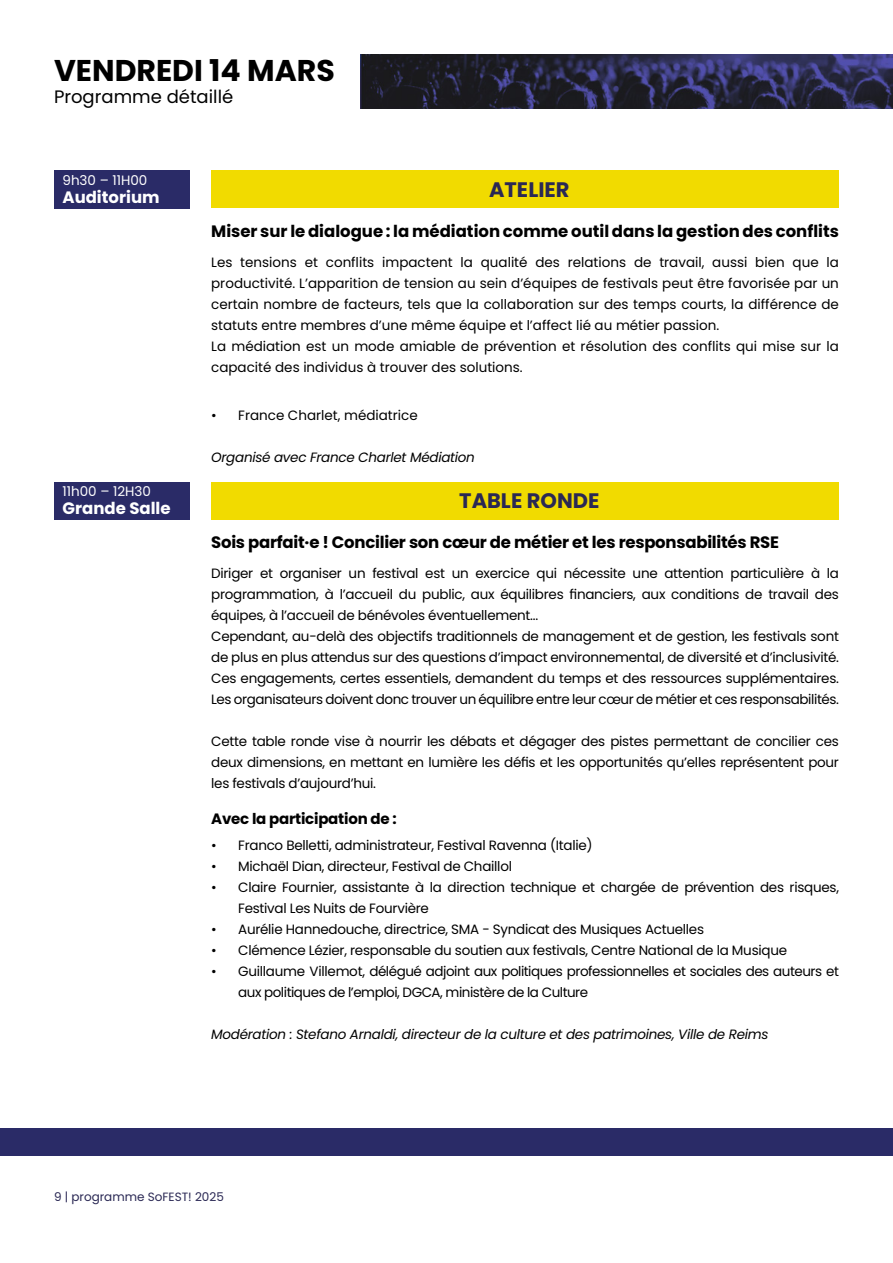
<style>
.page{position:relative;width:893px;height:1263px;background:#fff}
.page>*{position:absolute;margin:0;border:0;box-sizing:border-box;transform-origin:0 0}
.t1{font:700 30px "Poppins";color:#000}
.t2{font:700 21px "Poppins";color:#2a2854}
.t3{font:18px "Poppins";color:#000}
.t4{font:700 16.5px "Poppins";color:#000}
.t5{font:700 16.5px "Poppins";color:#fff}
.t6{font:700 15px "Poppins";letter-spacing:-.015em;color:#000}
.t7{font:13.5px/21px "Poppins";letter-spacing:-.02em;color:#000}
.t8{font:13.5px/21px "Poppins";color:#000}
.t9{font:italic 13.5px "Poppins";letter-spacing:-.02em;color:#000}
.t10{font:13.5px "Poppins";color:#fff}
.t11{font:12px "Poppins";color:#2a2854}
</style>
<div class="page">
<div style="left:211px;top:171px;width:628px;height:37px;background:#f1db00"></div>
<div style="left:211px;top:482px;width:628px;height:38px;background:#f1db00"></div>
<div style="left:0;top:1128px;width:893px;height:27px;background:#2a2b67"></div>
<div style="left:54px;top:171px;width:136px;height:18px;background:#2a2b67"></div>
<div style="left:54px;top:185px;width:136px;height:23px;background:#2a2b67"></div>
<img style="left:360px;top:54px;width:533px;height:54px">
<div style="left:54px;top:482px;width:136px;height:18px;background:#2a2b67"></div>
<div style="left:54px;top:496px;width:136px;height:23px;background:#2a2b67"></div>
<h1 class="t1" style="left:54px;top:53px;width:282px">VENDREDI 14 MARS</h1>
<h3 class="t3" style="left:54px;top:87px;width:181px">Programme détaillé</h3>
<p class="t10" style="left:63px;top:172px;width:86px">9h30 – 11H00</p>
<p class="t5" style="left:63px;top:187px;width:99px">Auditorium</p>
<p class="t10" style="left:63px;top:483px;width:90px">11h00 – 12H30</p>
<p class="t5" style="left:63px;top:498px;width:110px">Grande Salle</p>
<h2 class="t2" style="left:489px;top:177px;width:82px">ATELIER</h2>
<p class="t4" style="left:211px;top:222px;width:629px">Miser sur le dialogue : la médiation comme outil dans la gestion des conflits</p>
<p class="t8" style="left:211px;top:252px;width:629px">Les tensions et conflits impactent la qualité des relations de travail, aussi bien que la productivité. L’apparition de tension au sein d’équipes de festivals peut être favorisée par un certain nombre de facteurs, tels que la collaboration sur des temps courts, la différence de statuts entre membres d’une même équipe et l’affect lié au métier passion.<br>La médiation est un mode amiable de prévention et résolution des conflits qui mise sur la capacité des individus à trouver des solutions.</p>
<p class="t8" style="left:211px;top:405px;width:208px">• France Charlet, médiatrice</p>
<p class="t9" style="left:211px;top:449px;width:265px">Organisé avec France Charlet Médiation</p>
<h2 class="t2" style="left:459px;top:488px;width:142px">TABLE RONDE</h2>
<p class="t4" style="left:211px;top:533px;width:569px">Sois parfait·e ! Concilier son cœur de métier et les responsabilités RSE</p>
<p class="t7" style="left:211px;top:563px;width:629px">Diriger et organiser un festival est un exercice qui nécessite une attention particulière à la programmation, à l’accueil du public, aux équilibres financiers, aux conditions de travail des équipes, à l’accueil de bénévoles éventuellement...<br>Cependant, au-delà des objectifs traditionnels de management et de gestion, les festivals sont de plus en plus attendus sur des questions d’impact environnemental, de diversité et d’inclusivité.<br>Ces engagements, certes essentiels, demandent du temps et des ressources supplémentaires.<br>Les organisateurs doivent donc trouver un équilibre entre leur cœur de métier et ces responsabilités.</p>
<p class="t7" style="left:211px;top:731px;width:629px;text-align:justify">Cette table ronde vise à nourrir les débats et dégager des pistes permettant de concilier ces deux dimensions, en mettant en lumière les défis et les opportunités qu’elles représentent pour les festivals d’aujourd’hui.</p>
<p class="t6" style="left:211px;top:810px;width:187px">Avec la participation de :</p>
<p class="t7" style="left:211px;top:834px;width:383px">• Franco Belletti, administrateur, Festival Ravenna (Italie)</p>
<p class="t7" style="left:211px;top:855px;width:302px">• Michaël Dian, directeur, Festival de Chaillol</p>
<p class="t7" style="left:238px;top:876px;width:602px;text-indent:-27px">• Claire Fournier, assistante à la direction technique et chargée de prévention des risques,<br>Festival Les Nuits de Fourvière</p>
<p class="t7" style="left:211px;top:918px;width:494px">• Aurélie Hannedouche, directrice, SMA - Syndicat des Musiques Actuelles</p>
<p class="t7" style="left:211px;top:939px;width:577px">• Clémence Lézier, responsable du soutien aux festivals, Centre National de la Musique</p>
<p class="t7" style="left:238px;top:960px;width:602px;text-indent:-27px">• Guillaume Villemot, délégué adjoint aux politiques professionnelles et sociales des auteurs et aux politiques de l’emploi, DGCA, ministère de la Culture</p>
<p class="t9" style="left:211px;top:1026px;width:559px">Modération : Stefano Arnaldi, directeur de la culture et des patrimoines, Ville de Reims</p>
<p class="t11" style="left:54px;top:1189px;width:171px">9 | programme SoFEST! 2025</p>
</div>
